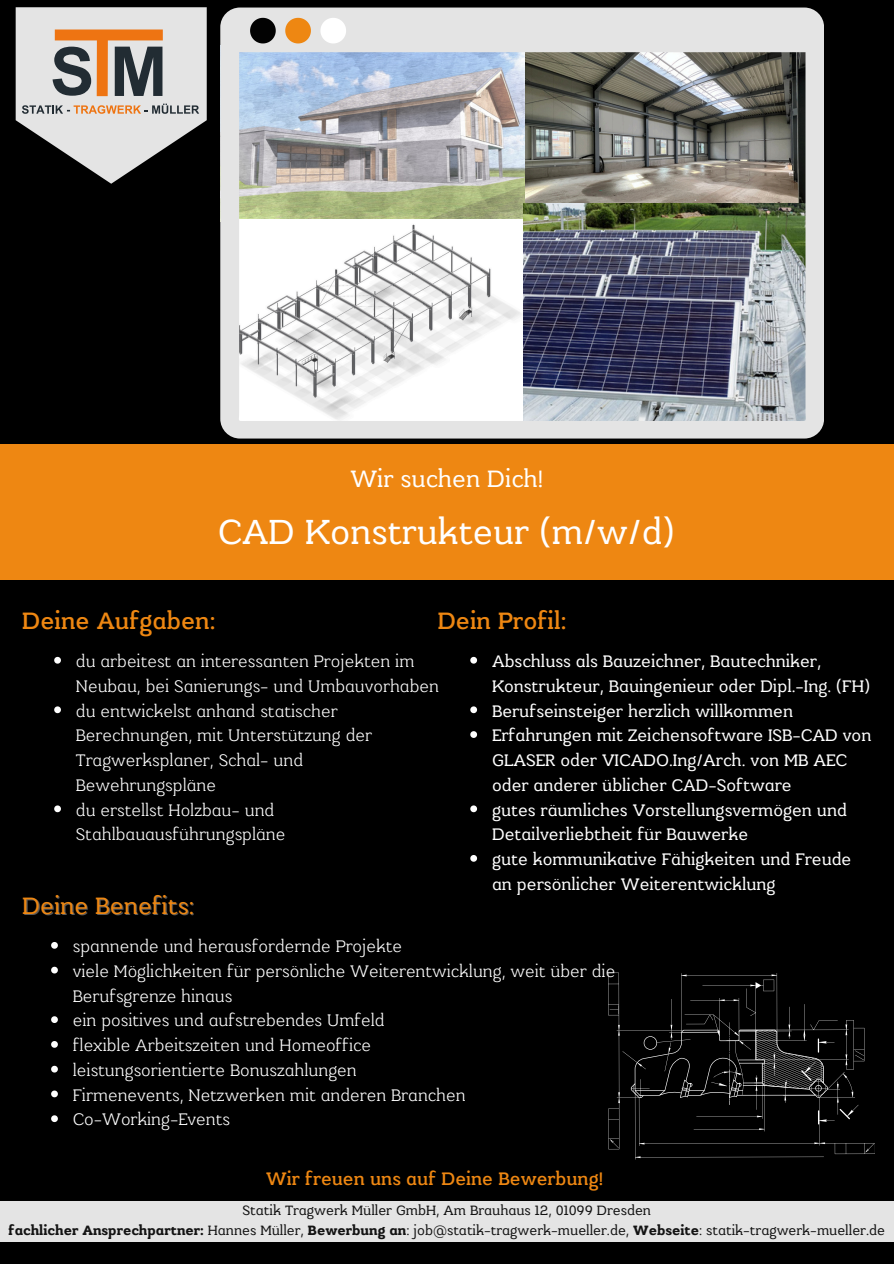
<style>
.page{position:relative;width:894px;height:1264px;background:#fff}
.page>*{position:absolute;margin:0;border:0;box-sizing:border-box;transform-origin:0 0}
.t1{font:37.5px "Kulachat Slab";color:#fff}
.t2{font:500 25.5px "Kulachat Slab";color:#ee8712}
.t3{font:25.5px "Kulachat Slab";color:#fff}
.t4{font:25.5px "Kulachat Slab";color:#ee8712}
.t5{font:500 19.5px "Kulachat Slab";color:#ee8712}
.t6{font:300 18px/24.8px "Kulachat Slab";color:#fff}
.t7{font:18px/24.8px "Kulachat Slab";color:#fff}
.t8{font:14.55px "Kulachat Slab";color:#131313}
.s1{font-weight:700}
</style>
<div class="page">
<div style="left:0;top:0;width:893px;height:1263px;background:#000"></div>
<div style="left:0;top:444px;width:893px;height:135px;background:#ee8712"></div>
<div style="left:0;top:1200px;width:893px;height:41px;background:#e4e4e4"></div>
<img style="left:220px;top:8px;width:603px;height:430px">
<svg style="left:250px;top:18px;width:26px;height:25px"></svg>
<svg style="left:285px;top:18px;width:26px;height:25px"></svg>
<svg style="left:320px;top:18px;width:26px;height:25px"></svg>
<svg style="left:16px;top:7px;width:191px;height:177px"></svg>
<svg style="left:608px;top:972px;width:266px;height:187px"></svg>
<svg style="left:610px;top:1139px;width:8px;height:9px"></svg>
<svg style="left:865px;top:1143px;width:8px;height:9px"></svg>
<svg style="left:609px;top:997px;width:254px;height:127px"></svg>
<svg style="left:54px;top:657px;width:7px;height:6px"></svg>
<svg style="left:54px;top:706px;width:7px;height:7px"></svg>
<svg style="left:54px;top:805px;width:7px;height:7px"></svg>
<svg style="left:51px;top:942px;width:7px;height:6px"></svg>
<svg style="left:51px;top:966px;width:7px;height:7px"></svg>
<svg style="left:51px;top:1016px;width:7px;height:7px"></svg>
<svg style="left:51px;top:1041px;width:7px;height:6px"></svg>
<svg style="left:51px;top:1065px;width:7px;height:7px"></svg>
<svg style="left:51px;top:1090px;width:7px;height:7px"></svg>
<svg style="left:51px;top:1115px;width:7px;height:7px"></svg>
<svg style="left:470px;top:657px;width:7px;height:6px"></svg>
<svg style="left:470px;top:706px;width:7px;height:7px"></svg>
<svg style="left:470px;top:731px;width:7px;height:7px"></svg>
<svg style="left:470px;top:805px;width:7px;height:7px"></svg>
<svg style="left:470px;top:855px;width:7px;height:6px"></svg>
<p class="t3" style="left:350px;top:463px;width:194px">Wir suchen Dich!</p>
<p class="t1" style="left:218px;top:509px;width:458px">CAD Konstrukteur (m/w/d)</p>
<h3 class="t2" style="left:22px;top:605px;width:194px">Deine Aufgaben:</h3>
<h1 class="t6" style="left:76px;top:648px;width:364px">du arbeitest an interessanten Projekten im<br>Neubau, bei Sanierungs- und Umbauvorhaben</h1>
<h2 class="t6" style="left:76px;top:698px;width:297px">du entwickelst anhand statischer<br>Berechnungen, mit Unterstützung der<br>Tragwerksplaner, Schal- und<br>Bewehrungspläne</h2>
<p class="t6" style="left:76px;top:797px;width:211px">du erstellst Holzbau- und<br>Stahlbauausführungspläne</p>
<h3 class="t2" style="left:437px;top:605px;width:130px">Dein Profil:</h3>
<p class="t7" style="left:492px;top:648px;width:379px">Abschluss als Bauzeichner, Bautechniker,<br>Konstrukteur, Bauingenieur oder Dipl.-Ing. (FH)</p>
<p class="t7" style="left:492px;top:698px;width:302px">Berufseinsteiger herzlich willkommen</p>
<p class="t7" style="left:492px;top:722px;width:381px">Erfahrungen mit Zeichensoftware ISB-CAD von<br>GLASER oder VICADO.Ing/Arch. von MB AEC oder anderer üblicher CAD-Software</p>
<p class="t7" style="left:492px;top:797px;width:356px">gutes räumliches Vorstellungsvermögen und<br>Detailverliebtheit für Bauwerke</p>
<p class="t7" style="left:492px;top:846px;width:361px">gute kommunikative Fähigkeiten und Freude an persönlicher Weiterentwicklung</p>
<p class="t4" style="left:22px;top:890px;width:173px">Deine Benefits:</p>
<p class="t6" style="left:73px;top:933px;width:331px">spannende und herausfordernde Projekte</p>
<h2 class="t6" style="left:73px;top:958px;width:543px">viele Möglichkeiten für persönliche Weiterentwicklung, weit über die<br>Berufsgrenze hinaus</h2>
<p class="t6" style="left:73px;top:1007px;width:313px">ein positives und aufstrebendes Umfeld</p>
<p class="t6" style="left:73px;top:1032px;width:299px">flexible Arbeitszeiten und Homeoffice</p>
<p class="t6" style="left:73px;top:1057px;width:285px">leistungsorientierte Bonuszahlungen</p>
<p class="t6" style="left:73px;top:1082px;width:394px">Firmenevents, Netzwerken mit anderen Branchen</p>
<p class="t6" style="left:73px;top:1106px;width:159px">Co-Working-Events</p>
<p class="t5" style="left:266px;top:1166px;width:338px">Wir freuen uns auf Deine Bewerbung!</p>
<p class="t8" style="left:242px;top:1201px;width:410px">Statik Tragwerk Müller GmbH, Am Brauhaus 12, 01099 Dresden</p>
<p class="t8" style="left:9px;top:1221px;width:877px"><span class="s1">fachlicher Ansprechpartner:</span> Hannes Müller, <span class="s1">Bewerbung an</span>: job@statik-tragwerk-mueller.de, <span class="s1">Webseite</span>: statik-tragwerk-mueller.de</p>
</div>
